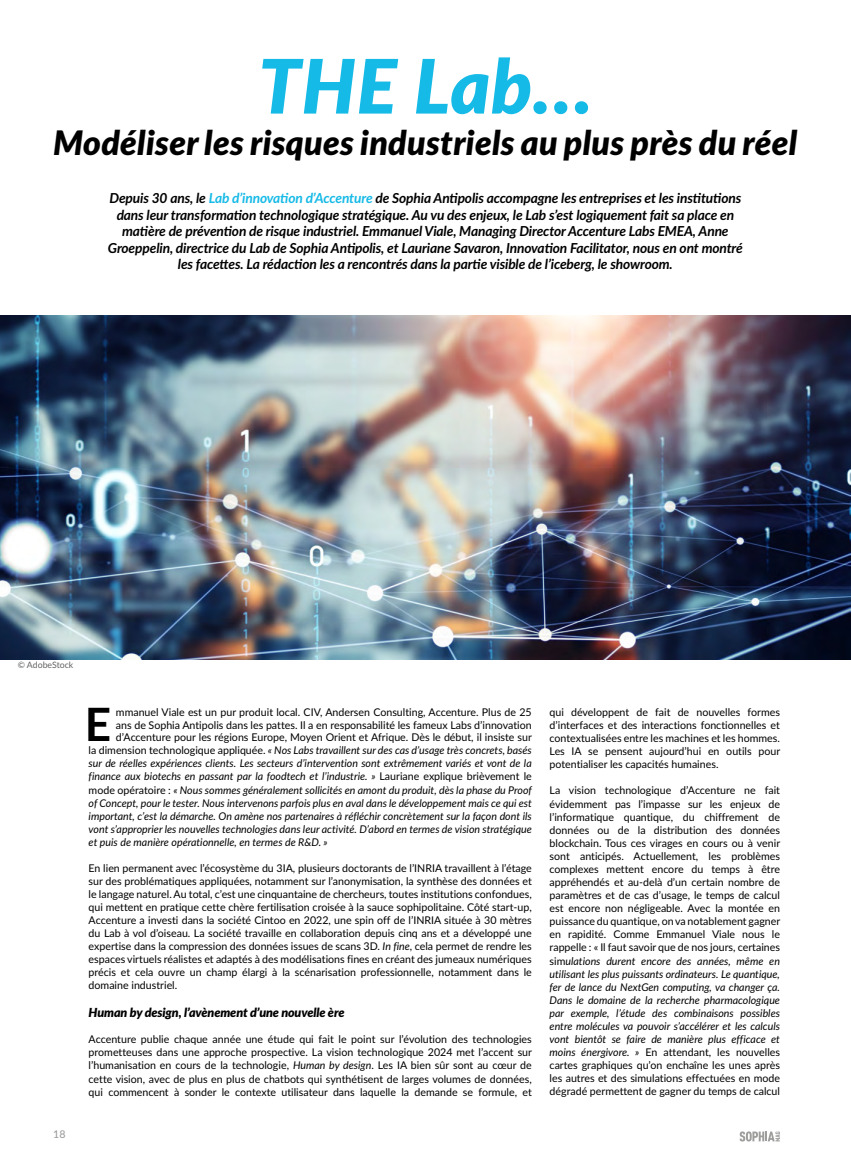
<style>
.page{position:relative;width:851px;height:1170px;background:#fff}
.page>*{position:absolute;margin:0;border:0;box-sizing:border-box;transform-origin:0 0}
.t1{font:italic 900 75px "Lato";letter-spacing:.01em;color:#16bae7}
.t2{font:700 45.88px "Lato";color:#000}
.t3{font:italic 900 33.75px "Lato";letter-spacing:.01em;color:#000}
.t4{font:italic 700 13.75px/16.5px "Lato";letter-spacing:-.01em;color:#000;text-align:center}
.t5{font:italic 900 12.5px "Lato";letter-spacing:-.01em;color:#000}
.t6{font:10.62px/13.1px "Lato";color:#000;text-align:justify}
.t7{font:italic 10.62px "Lato";color:#000}
.t8{font:500 10.62px "Lato";color:#9d9d9c}
.t9{font:8.75px "Lato";color:#646363}
.s1{color:#16bae7}
.s2{font-style:normal}
.s3{font-style:italic}
</style>
<div class="page">
<svg style="left:739px;top:1131px;width:41px;height:10px"></svg>
<img style="left:0;top:315px;width:850px;height:344px">
<h1 class="t1" style="left:258px;top:30px;width:335px">THE Lab…</h1>
<h3 class="t3" style="left:53px;top:117px;width:745px">Modéliser les risques industriels au plus près du réel</h3>
<p class="t4" style="left:108px;top:189px;width:636px">Depuis 30 ans, le <span class="s1">Lab d’innovation d’Accenture</span> de Sophia Antipolis accompagne les entreprises et les institutions dans leur transformation technologique stratégique. Au vu des enjeux, le Lab s’est logiquement fait sa place en matière de prévention de risque industriel. Emmanuel Viale, Managing Director Accenture Labs EMEA, Anne Groeppelin, directrice du Lab de Sophia Antipolis, et Lauriane Savaron, Innovation Facilitator, nous en ont montré les facettes. La rédaction les a rencontrés dans la partie visible de l’iceberg, le showroom.</p>
<p class="t9" style="left:18px;top:658px;width:57px">© AdobeStock</p>
<p class="t8" style="left:53px;top:1126px;width:14px">18</p>
<h2 class="t2" style="left:85px;top:690px;width:28px">E</h2>
<p class="t6" style="left:116px;top:705px;width:417px">mmanuel Viale est un pur produit local. CIV, Andersen Consulting, Accenture. Plus de 25</p>
<p class="t6" style="left:116px;top:717px;width:417px">ans de Sophia Antipolis dans les pattes. Il a en responsabilité les fameux Labs d’innovation</p>
<p class="t6" style="left:116px;top:730px;width:417px">d’Accenture pour les régions Europe, Moyen Orient et Afrique. Dès le début, il insiste sur</p>
<p class="t7" style="left:89px;top:743px;width:444px"><span class="s2">la dimension technologique appliquée.</span> « Nos Labs travaillent sur des cas d’usage très concrets, basés</p>
<p class="t7" style="left:89px;top:756px;width:444px">sur de réelles expériences clients. Les secteurs d’intervention sont extrêmement variés et vont de la</p>
<p class="t7" style="left:89px;top:769px;width:444px">finance aux biotechs en passant par la foodtech et l’industrie. » <span class="s2">Lauriane explique brièvement le</span></p>
<p class="t7" style="left:89px;top:782px;width:444px"><span class="s2">mode opératoire :</span> « Nous sommes généralement sollicités en amont du produit, dès la phase du Proof</p>
<p class="t7" style="left:89px;top:795px;width:444px">of Concept, pour le tester. Nous intervenons parfois plus en aval dans le développement mais ce qui est</p>
<p class="t7" style="left:89px;top:808px;width:444px">important, c’est la démarche. On amène nos partenaires à réfléchir concrètement sur la façon dont ils</p>
<p class="t7" style="left:89px;top:821px;width:444px">vont s’approprier les nouvelles technologies dans leur activité. D’abord en termes de vision stratégique</p>
<p class="t7" style="left:89px;top:834px;width:241px">et puis de manière opérationnelle, en termes de R&amp;D. »</p>
<p class="t6" style="left:89px;top:860px;width:444px">En lien permanent avec l’écosystème du 3IA, plusieurs doctorants de l’INRIA travaillent à l’étage sur des problématiques appliquées, notamment sur l’anonymisation, la synthèse des données et le langage naturel. Au total, c’est une cinquantaine de chercheurs, toutes institutions confondues, qui mettent en pratique cette chère fertilisation croisée à la sauce sophipolitaine. Côté start-up, Accenture a investi dans la société Cintoo en 2022, une spin off de l’INRIA située à 30 mètres du Lab à vol d’oiseau. La société travaille en collaboration depuis cinq ans et a développé une expertise dans la compression des données issues de scans 3D. <span class="s3">In fine</span>, cela permet de rendre les espaces virtuels réalistes et adaptés à des modélisations fines en créant des jumeaux numériques précis et cela ouvre un champ élargi à la scénarisation professionnelle, notamment dans le domaine industriel.</p>
<p class="t5" style="left:89px;top:1003px;width:257px">Human by design, l’avènement d’une nouvelle ère</p>
<p class="t6" style="left:89px;top:1032px;width:445px">Accenture publie chaque année une étude qui fait le point sur l’évolution des technologies prometteuses dans une approche prospective. La vision technologique 2024 met l’accent sur l’humanisation en cours de la technologie, <span class="s3">Human by design</span>. Les IA bien sûr sont au cœur de cette vision, avec de plus en plus de chatbots qui synthétisent de larges volumes de données, qui commencent à sonder le contexte utilisateur dans laquelle la demande se formule, et</p>
<p class="t6" style="left:549px;top:705px;width:232px">qui développent de fait de nouvelles formes d’interfaces et des interactions fonctionnelles et contextualisées entre les machines et les hommes.<br>Les IA se pensent aujourd’hui en outils pour potentialiser les capacités humaines.</p>
<p class="t6" style="left:549px;top:783px;width:232px">La vision technologique d’Accenture ne fait évidemment pas l’impasse sur les enjeux de l’informatique quantique, du chiffrement de données ou de la distribution des données blockchain. Tous ces virages en cours ou à venir sont anticipés. Actuellement, les problèmes complexes mettent encore du temps à être appréhendés et au-delà d’un certain nombre de paramètres et de cas d’usage, le temps de calcul est encore non négligeable. Avec la montée en puissance du quantique, on va notablement gagner en rapidité. Comme Emmanuel Viale nous le rappelle : « Il faut savoir que de nos jours, certaines sim<span class="s3">ulations durent encore des années, même en utilisant les plus puissants ordinateurs. Le quantique, fer de lance du NextGen computing, va changer ça.<br>Dans le domaine de la recherche pharmacologique par exemple, l’étude des combinaisons possibles entre molécules va pouvoir s’accélérer et les calculs vont bientôt se faire de manière plus efficace et moins énergivore. »</span> En attendant, les nouvelles cartes graphiques qu’on enchaîne les unes après les autres et des simulations effectuées en mode dégradé permettent de gagner du temps de calcul</p>
</div>
